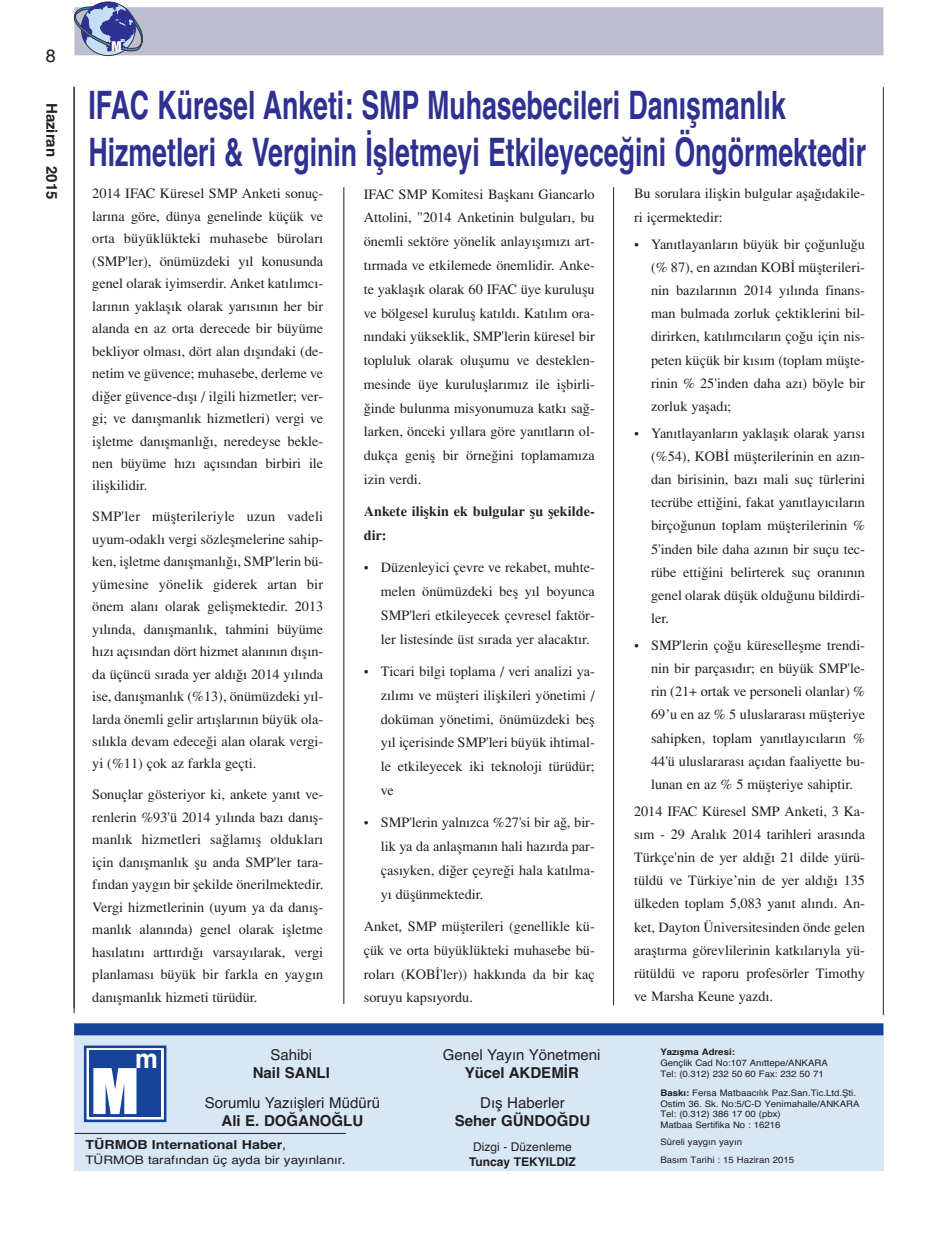
<style>
.page{position:relative;width:936px;height:1234px;background:#fff}
.page>*{position:absolute;margin:0;border:0;box-sizing:border-box;transform-origin:0 0}
.t1{font:58.2px "Impact";color:#fff;scale:1.17 1}
.t2{font:700 39.15px/47px "Helvetica";color:#2e3092;scale:.68 1}
.t3{font:700 26.55px "Helvetica";color:#fff;scale:.96 1}
.t4{font:18px "Helvetica";color:#231f20}
.t5{font:700 15px "Helvetica";color:#231f20}
.t6{font:15px "Helvetica";color:#231f20}
.t7{font:14.25px/22.5px "Times Normal Tr";color:#231f20;text-align:justify}
.t8{font:14.25px/23.7px "Times Bold Tr";color:#231f20}
.t9{font:900 condensed 13.65px "Helvetica Neue";color:#fff}
.t10{font:700 12.45px "Helvetica";color:#231f20;scale:1.15 1}
.t11{font:12px "Helvetica";color:#231f20}
.t12{font:700 12px "Helvetica";color:#231f20}
.t13{font:11.7px "Helvetica";color:#231f20;scale:1.15 1}
.t14{font:condensed 9px/10.8px "Helvetica";color:#231f20;scale:1.3 1}
.t15{font:700 condensed 9px "Helvetica";color:#231f20;scale:1.3 1}
.t16{font:900 condensed 5.4px "Helvetica Neue";color:#fff}
.s1{font-weight:400}
.s2{font-weight:700}
</style>
<div class="page">
<div style="left:74px;top:7px;width:809px;height:48px;background:#bcbdce"></div>
<svg style="left:74px;top:2px;width:68px;height:54px"></svg>
<div style="left:74px;top:1032px;width:809px;height:138px;background:#d7e7f5"></div>
<hr style="left:75px;top:1132px;width:271px;height:1px;background:#231f20">
<div style="left:74px;top:1023px;width:809px;height:12px;background:#154398"></div>
<hr style="left:74px;top:87px;width:1px;height:925px;background:#231f20">
<hr style="left:343px;top:187px;width:1px;height:816px;background:#231f20">
<hr style="left:882px;top:87px;width:1px;height:927px;background:#231f20">
<hr style="left:613px;top:187px;width:1px;height:817px;background:#231f20">
<div style="left:86px;top:1047px;width:78px;height:72px;background:linear-gradient(to right,#fff,#fff)"></div>
<div style="left:84px;top:1045px;width:82px;height:76px;border:3px solid #154398"></div>
<div style="left:89px;top:1050px;width:72px;height:66px;background:#154398"></div>
<p class="t4" style="left:46px;top:45px;width:12px">8</p>
<p class="t5" style="left:60px;top:103px;width:98px;rotate:90deg">Haziran 2015</p>
<p class="t16" style="left:121px;top:35px;width:6px">m</p>
<p class="t9" style="left:111px;top:35px;width:12px">M</p>
<h2 class="t2" style="left:88px;top:81px;width:1144px">IFAC Küresel Anketi: SMP Muhasebecileri Danışmanlık<br>Hizmetleri &amp; Verginin İşletmeyi Etkileyeceğini Öngörmektedir</h2>
<p class="t7" style="left:92px;top:184px;width:232px">2014 IFAC Kü re sel SMP An ke ti so nuç&shy;la r› na gö re, dün ya ge ne lin de kü çük ve or ta bü yük lük te ki mu ha se be bü ro la r› (SMP'ler), önü müz de ki y›l ko nu sun da ge nel ola rak iyim ser dir. An ket ka t› l›m c› - la r› n›n yak la fl›k ola rak ya r› s› n›n her bir alan da en az or ta de re ce de bir bü yü me bek li yor ol ma s›, dört alan d› fl›n da ki (de - ne tim ve gü ven ce; mu ha se be, der le me ve di €er gü ven ce-d› fl› / il gi li hiz met ler; ver - gi; ve da n›fl man l›k hiz met le ri) ver gi ve ifl let me da n›fl man l› €›, ne re dey se bek le&shy;nen bü yü me h› z› aç› s›n dan bir bi ri ile ilifl ki li dir.</p>
<p class="t7" style="left:92px;top:507px;width:232px">SMP'ler müfl te ri le riy le uzun va de li uyum-odak l› ver gi söz lefl me le ri ne sa hip&shy;ken, ifl let me da n›fl man l› €›, SMP'le rin bü - yü me si ne yö ne lik gi de rek ar tan bir önem ala n› ola rak ge lifl mek te dir. 2013 y› l›n da, da n›fl man l›k, tah mi ni bü yü me h› z› aç› s›n dan dört hiz met ala n› n›n d› fl›n - da üçün cü s› ra da yer al d› €› 2014 y› l›n da ise, da n›fl man l›k (%13), önü müz de ki y›l - lar da önem li ge lir ar t›fl la r› n›n bü yük ola - s› l›k la de vam ede ce €i alan ola rak ver gi&shy;yi (%11) çok az fark la geç ti.</p>
<p class="t7" style="left:92px;top:784px;width:232px">So nuç lar gös te ri yor ki, an ke te ya n›t ve - ren le rin %93'ü 2014 y› l›n da ba z› da n›fl - man l›k hiz met le ri sa€ la m›fl ol duk la r› için danışmanlık flu an da SMP'ler ta ra - f›n dan yay g›n bir fle kil de öne ril mek te dir.<br>Ver gi hiz met le ri nin (uyum ya da da n›fl - man l›k ala n›n da) ge nel ola rak ifl let me ha s› la t› n› art t›r d› €› var sa y› la rak, ver gi plan la ma s› bü yük bir fark la en yay g›n da n›fl man l›k hiz me ti tü rü dür.</p>
<p class="t7" style="left:364px;top:183px;width:232px;line-height:23.7px">IFAC SMP Ko mi te si Bafl ka n› Gi an car lo At to li ni, "2014 An ke ti nin bul gu la r›, bu önem li sek tö re yö ne lik an la y› fl› m› z› art - t›r ma da ve et ki le me de önem li dir. An ke - te yak la fl›k ola rak 60 IFAC üye ku ru lu flu ve böl ge sel ku ru lufl ka t›l d›. Ka t› l›m ora - n›n da ki yük sek lik, SMP'le rin kü re sel bir top lu luk ola rak olu flu mu ve des tek len&shy;me sin de üye ku ru lufl la r› m›z ile ifl bir li - €in de bu lun ma mis yo nu mu za kat k› sa€ - lar ken, ön ce ki y›l la ra gö re ya n›t la r›n ol - duk ça ge nifl bir ör ne €i ni top la ma m› za izin ver di.</p>
<p class="t8" style="left:364px;top:501px;width:232px">An ke te ilifl kin ek bul gu lar flu fle kil de&shy;dir:</p>
<p class="t7" style="left:381px;top:557px;width:215px;line-height:23.7px;text-indent:-17px">• Dü zen le yi ci çev re ve re ka bet, muh te&shy;me len önü müz de ki befl y›l bo yun ca SMP'le ri et ki le ye cek çev re sel fak tör&shy;ler lis te sin de üst s› ra da yer alacaktır.</p>
<p class="t7" style="left:381px;top:661px;width:215px;line-height:23.7px;text-indent:-17px">• Ti ca ri bil gi top la ma / ve ri ana li zi ya - z› l› m› ve müfl te ri ilifl ki le ri yö ne ti mi / do kü man yö ne ti mi, önü müz de ki befl y›l içe ri sin de SMP'le ri bü yük ih ti mal&shy;le et ki le ye cek iki tek no lo ji tü rü dür; ve</p>
<p class="t7" style="left:381px;top:812px;width:215px;line-height:23.7px;text-indent:-17px">• SMP'le rin yal n›z ca %27'si bir a€, bir&shy;lik ya da an lafl ma n›n ha li ha z›r da par&shy;ça s›y ken, di €er çey re €i ha la ka t›l ma - y› dü flün mek te dir.</p>
<p class="t7" style="left:364px;top:915px;width:232px;line-height:23.7px">An ket, SMP müfl te ri le ri (ge nel lik le kü - çük ve or ta bü yük lük te ki mu ha se be bü - ro la r› (KO B‹'ler)) hak k›n da da bir kaç so ru yu kap s› yor du.</p>
<h3 class="t3" style="left:135px;top:1042px;width:25px">m</h3>
<h1 class="t1" style="left:91px;top:1059px;width:43px">M</h1>
<p class="t6" style="left:270px;top:1046px;width:43px">Sahibi</p>
<p class="t5" style="left:253px;top:1064px;width:79px">Nail SANLI</p>
<p class="t6" style="left:205px;top:1093px;width:177px">Sorumlu Yazıişleri Müdürü</p>
<p class="t5" style="left:221px;top:1111px;width:143px">Ali E. DOĞANOĞLU</p>
<p class="t10" style="left:85px;top:1137px;width:176px">TÜRMOB International Haber<span class="s1">,</span></p>
<p class="t13" style="left:85px;top:1152px;width:228px">TÜRMOB tarafından üç ayda bir yayınlanır.</p>
<p class="t6" style="left:443px;top:1046px;width:159px">Genel Yayın Yönetmeni</p>
<p class="t5" style="left:464px;top:1064px;width:116px">Yücel AKDEMİR</p>
<p class="t6" style="left:480px;top:1093px;width:86px">Dış Haberler</p>
<p class="t5" style="left:454px;top:1111px;width:137px">Seher GÜNDOĞDU</p>
<p class="t11" style="left:473px;top:1139px;width:100px">Dizgi - Düzenleme</p>
<p class="t12" style="left:469px;top:1154px;width:108px">Tuncay TEKYILDIZ</p>
<p class="t7" style="left:634px;top:183px;width:232px;line-height:23.5px">Bu so ru la ra ilifl kin bul gu lar afla €› da ki le - ri içer mek te dir:</p>
<p class="t7" style="left:651px;top:234px;width:215px;line-height:23.2px;text-indent:-17px">• Ya n›t la yan la r›n bü yük bir ço €un lu €u (% 87), en az›n dan KO B‹ müfl te ri le ri&shy;nin ba z› la r› n›n 2014 y› l›n da fi nans&shy;man bul ma da zor luk çek tik le ri ni bil&shy;di rir ken, ka t› l›m c› la r›n ço €u için nis&shy;pe ten kü çük bir k› s›m (top lam müfl te&shy;ri nin % 25'in den da ha az›) böy le bir zor luk ya fla d›;</p>
<p class="t7" style="left:651px;top:422px;width:215px;line-height:23.2px;text-indent:-17px">• Ya n›t la yan la r›n yak la fl›k ola rak ya r› s› (%54), KO B‹ müfl te ri le ri nin en az›n - dan bi ri si nin, ba z› ma li suç tür le ri ni tec rü be et ti €i ni, fa kat ya n›t la y› c› la r›n bir ço €u nun top lam müfl te ri le ri nin % 5'in den bi le da ha az› n›n bir su çu tec&shy;rü be et ti €i ni be lir te rek suç ora n› n›n ge nel ola rak dü flük ol du €u nu bil dir di&shy;ler.</p>
<p class="t7" style="left:651px;top:634px;width:215px;line-height:23.2px;text-indent:-17px">• SMP'le rin ço €u kü re sel lefl me tren di&shy;nin bir par ça s› d›r; en bü yük SMP'le - rin (21+ or tak ve per so ne li olan lar) % 69’u en az % 5 ulus la ra ra s› müfl te ri ye sa hip ken, top lam ya n›t la y› c› la r›n % 44'ü ulus la ra ra s› aç› dan fa ali yet te bu - lu nan en az % 5 müfl te ri ye sa hip tir.</p>
<p class="t7" style="left:634px;top:800px;width:232px;line-height:23.2px">2014 IFAC Kü re sel SMP An ke ti, 3 Ka - s›m - 29 Ara l›k 2014 ta rih le ri ara s›n da Türkçe'nin de yer aldığı 21 dil de yü rü&shy;tül dü ve Türkiye’nin de yer aldığı 135 ül ke den top lam 5,083 ya n›t al›n d›. An - ket, Day ton Üni ver si te sin den ön de ge len arafl t›r ma gö rev li le ri nin kat k› la r›y la yü - rü tül dü ve ra po ru pro fe sör ler Ti mothy ve Mars ha Keu ne yaz d›.</p>
<p class="t15" style="left:660px;top:1046px;width:59px">Yazışma Adresi:</p>
<p class="t14" style="left:660px;top:1056px;width:130px">Gençlik Cad No:107 Anıttepe/ANKARA<br>Tel: (0.312) 232 50 60 Fax: 232 50 71</p>
<p class="t14" style="left:660px;top:1087px;width:155px"><span class="s2">Baskı:</span> Fersa Matbaacılık Paz.San.Tic.Ltd.Şti.<br>Ostim 36. Sk. No:5/C-D Yenimahalle/ANKARA Tel: (0.312) 386 17 00 (pbx)<br>Matbaa Sertifika No : 16216</p>
<p class="t14" style="left:660px;top:1133px;width:104px;line-height:17.2px">Süreli yaygın yayın<br>Basım Tarihi : 15 Haziran 2015</p>
</div>
